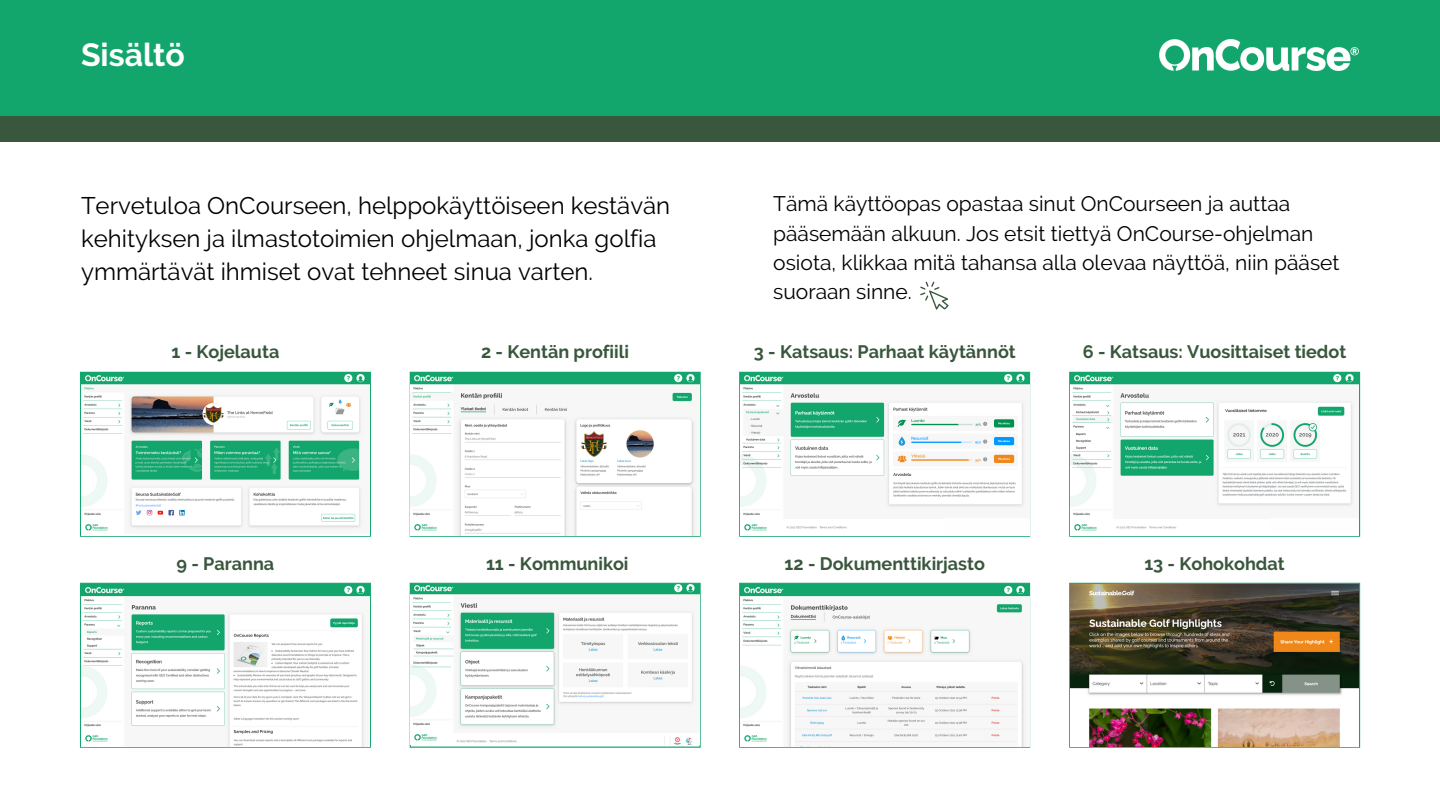
<style>
.page{position:relative;width:1440px;height:810px;background:#fff}
.page>*{position:absolute;margin:0;border:0;box-sizing:border-box;transform-origin:0 0}
.t1{font:700 32px "Raleway";color:#fff}
.t2{font:24px/33px "Raleway";color:#000}
.t3{font:21px/29.2px "Raleway";color:#000}
.t4{font:700 18px "Raleway";color:#39573d}
</style>
<div class="page">
<div style="left:0;top:0;width:1440px;height:117px;background:#13a66c"></div>
<div style="left:0;top:116px;width:1440px;height:26px;background:#39573d"></div>
<img style="left:1159px;top:40px;width:200px;height:31px">
<svg style="left:80px;top:372px;width:291px;height:165px"></svg>
<svg style="left:410px;top:372px;width:291px;height:165px"></svg>
<svg style="left:739px;top:372px;width:291px;height:165px"></svg>
<svg style="left:1069px;top:372px;width:291px;height:165px"></svg>
<img style="left:1070px;top:373px;width:289px;height:162px">
<img style="left:81px;top:373px;width:289px;height:162px">
<img style="left:411px;top:372px;width:288px;height:163px">
<img style="left:740px;top:373px;width:289px;height:162px">
<svg style="left:410px;top:583px;width:291px;height:165px"></svg>
<img style="left:81px;top:584px;width:289px;height:163px">
<img style="left:411px;top:584px;width:288px;height:161px">
<img style="left:1070px;top:584px;width:289px;height:163px">
<img style="left:740px;top:584px;width:289px;height:163px">
<svg style="left:920px;top:281px;width:29px;height:29px"></svg>
<div style="left:944px;top:518px;width:84px;height:17px;background:#fefefe"></div>
<div style="left:1270px;top:518px;width:87px;height:15px;background:#fefefe"></div>
<p class="t1" style="left:81px;top:36px;width:105px">Sisältö</p>
<p class="t2" style="left:81px;top:189px;width:591px">Tervetuloa OnCourseen, helppokäyttöiseen kestävän kehityksen ja ilmastotoimien ohjelmaan, jonka golfia ymmärtävät ihmiset ovat tehneet sinua varten.</p>
<p class="t3" style="left:773px;top:189px;width:568px">Tämä käyttöopas opastaa sinut OnCourseen ja auttaa pääsemään alkuun. Jos etsit tiettyä OnCourse-ohjelman osiota, klikkaa mitä tahansa alla olevaa näyttöä, niin pääset suoraan sinne.</p>
<p class="t4" style="left:171px;top:342px;width:109px">1 - Kojelauta</p>
<p class="t4" style="left:481px;top:342px;width:149px">2 - Kentän profiili</p>
<p class="t4" style="left:754px;top:342px;width:263px">3 - Katsaus: Parhaat käytännöt</p>
<p class="t4" style="left:1083px;top:342px;width:265px">6 - Katsaus: Vuosittaiset tiedot</p>
<p class="t4" style="left:177px;top:553px;width:99px">9 - Paranna</p>
<p class="t4" style="left:486px;top:553px;width:144px">11 - Kommunikoi</p>
<p class="t4" style="left:785px;top:553px;width:202px">12 - Dokumenttikirjasto</p>
<p class="t4" style="left:1144px;top:553px;width:142px">13 - Kohokohdat</p>
</div>
